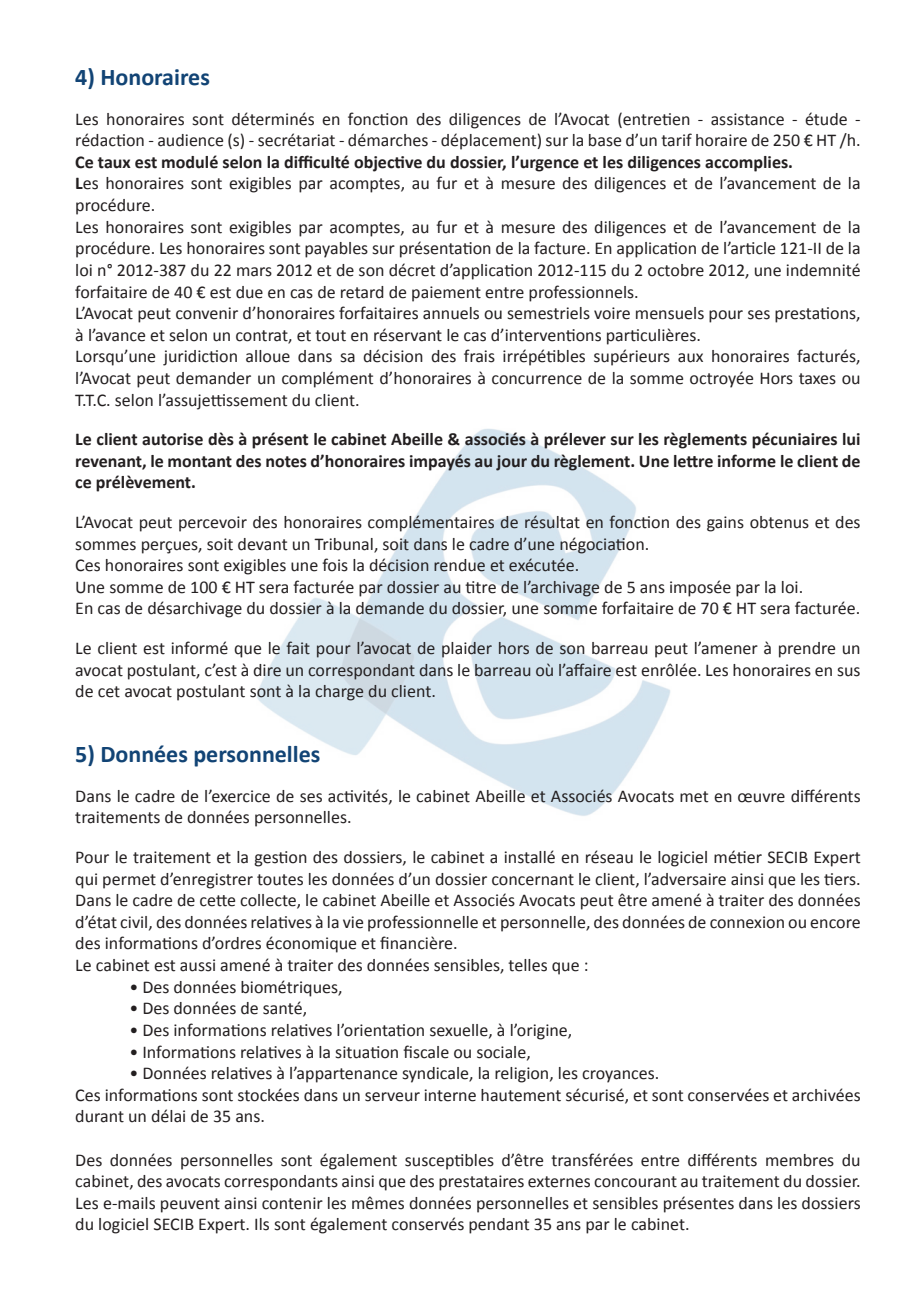
<style>
.page{position:relative;width:919px;height:1289px;background:#fff}
.page>*{position:absolute;margin:0;border:0;box-sizing:border-box;transform-origin:0 0}
.t1{font:700 24px "Calibri";color:#124475}
.t2{font:18px/21.6px "Calibri";color:#231f20}
.t3{font:700 18px/21.6px "Calibri";color:#231f20;text-align:justify}
.s1{font-weight:700}
</style>
<div class="page">
<img style="left:257px;top:428px;width:414px;height:388px">
<h1 class="t1" style="left:75px;top:62px;width:136px">4) Honoraires</h1>
<p class="t2" style="left:75px;top:107px;width:786px">Les honoraires sont déterminés en fonction des diligences de l’Avocat (entretien - assistance - étude - rédaction - audience (s) - secrétariat - démarches - déplacement) sur la base d’un tarif horaire de 250 € HT /h.</p>
<p class="t2" style="left:75px;top:150px;width:786px"><span class="s1">Ce taux est modulé selon la difficulté objective du dossier, l’urgence et les diligences accomplies.<br>L</span>es honoraires sont exigibles par acomptes, au fur et à mesure des diligences et de l’avancement de la procédure.<br>Les honoraires sont exigibles par acomptes, au fur et à mesure des diligences et de l’avancement de la procédure. Les honoraires sont payables sur présentation de la facture. En application de l’article 121-II de la loi n° 2012-387 du 22 mars 2012 et de son décret d’application 2012-115 du 2 octobre 2012, une indemnité forfaitaire de 40 € est due en cas de retard de paiement entre professionnels.<br>L’Avocat peut convenir d’honoraires forfaitaires annuels ou semestriels voire mensuels pour ses prestations, à l’avance et selon un contrat, et tout en réservant le cas d’interventions particulières.<br>Lorsqu’une juridiction alloue dans sa décision des frais irrépétibles supérieurs aux honoraires facturés, l’Avocat peut demander un complément d’honoraires à concurrence de la somme octroyée Hors taxes ou T.T.C. selon l’assujettissement du client.</p>
<p class="t3" style="left:75px;top:427px;width:786px">Le client autorise dès à présent le cabinet Abeille &amp; associés à prélever sur les règlements pécuniaires lui revenant, le montant des notes d’honoraires impayés au jour du règlement. Une lettre informe le client de ce prélèvement.</p>
<p class="t2" style="left:75px;top:510px;width:786px">L’Avocat peut percevoir des honoraires complémentaires de résultat en fonction des gains obtenus et des sommes perçues, soit devant un Tribunal, soit dans le cadre d’une négociation.<br>Ces honoraires sont exigibles une fois la décision rendue et exécutée.<br>Une somme de 100 € HT sera facturée par dossier au titre de l’archivage de 5 ans imposée par la loi.<br>En cas de désarchivage du dossier à la demande du dossier, une somme forfaitaire de 70 € HT sera facturée.</p>
<p class="t2" style="left:75px;top:636px;width:786px;text-align:justify">Le client est informé que le fait pour l’avocat de plaider hors de son barreau peut l’amener à prendre un avocat postulant, c’est à dire un correspondant dans le barreau où l’affaire est enrôlée. Les honoraires en sus de cet avocat postulant sont à la charge du client.</p>
<h1 class="t1" style="left:75px;top:739px;width:247px">5) Données personnelles</h1>
<p class="t2" style="left:75px;top:784px;width:786px">Dans le cadre de l’exercice de ses activités, le cabinet Abeille et Associés Avocats met en œuvre différents traitements de données personnelles.</p>
<p class="t2" style="left:75px;top:845px;width:786px">Pour le traitement et la gestion des dossiers, le cabinet a installé en réseau le logiciel métier SECIB Expert qui permet d’enregistrer toutes les données d’un dossier concernant le client, l’adversaire ainsi que les tiers.<br>Dans le cadre de cette collecte, le cabinet Abeille et Associés Avocats peut être amené à traiter des données d’état civil, des données relatives à la vie professionnelle et personnelle, des données de connexion ou encore des informations d’ordres économique et financière.<br>Le cabinet est aussi amené à traiter des données sensibles, telles que :</p>
<p class="t2" style="left:129px;top:975px;width:215px">• Des données biométriques,</p>
<p class="t2" style="left:129px;top:996px;width:179px">• Des données de santé,</p>
<p class="t2" style="left:129px;top:1018px;width:444px">• Des informations relatives l’orientation sexuelle, à l’origine,</p>
<p class="t2" style="left:129px;top:1039px;width:403px">• Informations relatives à la situation fiscale ou sociale,</p>
<p class="t2" style="left:75px;top:1061px;width:786px;text-indent:54px">• Données relatives à l’appartenance syndicale, la religion, les croyances.<br>Ces informations sont stockées dans un serveur interne hautement sécurisé, et sont conservées et archivées durant un délai de 35 ans.</p>
<p class="t2" style="left:75px;top:1147px;width:786px;text-align:justify">Des données personnelles sont également susceptibles d’être transférées entre différents membres du cabinet, des avocats correspondants ainsi que des prestataires externes concourant au traitement du dossier.<br>Les e-mails peuvent ainsi contenir les mêmes données personnelles et sensibles présentes dans les dossiers du logiciel SECIB Expert. Ils sont également conservés pendant 35 ans par le cabinet.</p>
</div>
